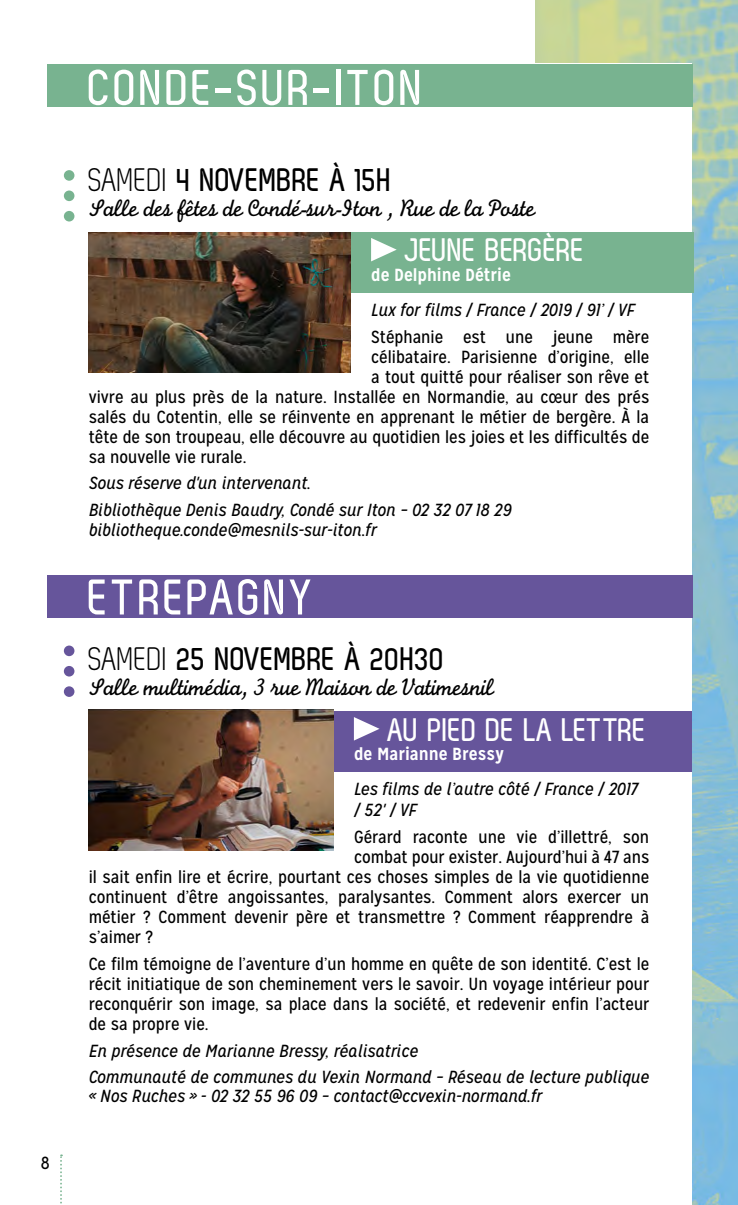
<style>
.page{position:relative;width:738px;height:1205px;background:#fff}
.page>*{position:absolute;margin:0;border:0;box-sizing:border-box;transform-origin:0 0}
.t1{font:700 50px "Zag";color:#fff}
.t2{font:700 32.5px "Zag";color:#000}
.t3{font:700 32.5px "Zag";color:#fff}
.t4{font:25px "Monoline Script MT Std";letter-spacing:-.03em;color:#000}
.t5{font:17.5px/20px "Mission Gothic";color:#000;text-align:justify}
.t6{font:italic 17.5px/26.2px "Mission Gothic";color:#000}
.t7{font:700 17.5px "Mission Gothic";color:#fff}
.s1{font-family:"Zag Normal";font-weight:400}
</style>
<div class="page">
<img style="left:535px;top:0;width:202px;height:1205px">
<div style="left:46px;top:64px;width:645px;height:1141px;background:#fff"></div>
<div style="left:47px;top:64px;width:645px;height:42px;background:#78b390"></div>
<div style="left:47px;top:575px;width:645px;height:43px;background:#66559b"></div>
<svg style="left:64px;top:170px;width:10px;height:51px"></svg>
<svg style="left:64px;top:645px;width:10px;height:52px"></svg>
<div style="left:90px;top:232px;width:602px;height:60px;background:#78b390"></div>
<div style="left:89px;top:711px;width:602px;height:60px;background:#66559b"></div>
<img style="left:89px;top:232px;width:261px;height:141px">
<svg style="left:371px;top:238px;width:25px;height:23px"></svg>
<img style="left:89px;top:710px;width:244px;height:140px">
<svg style="left:353px;top:717px;width:26px;height:23px"></svg>
<svg style="left:60px;top:1154px;width:2px;height:50px"></svg>
<p class="t5" style="left:41px;top:1152px;width:10px">8</p>
<h1 class="t1" style="left:89px;top:60px;width:25px">CONDE</h1>
<h1 class="t1" style="left:215px;top:60px;width:143px">-SUR-ITON</h1>
<h2 class="t2" style="left:89px;top:162px;width:304px"><span class="s1">SAMEDI</span> 4 NOVEMBRE À 15H</h2>
<h3 class="t4" style="left:89px;top:193px;width:448px">Salle des fêtes de Condé-sur-Iton , Rue de la Poste</h3>
<h2 class="t3" style="left:404px;top:232px;width:182px">JEUNE BERGÈRE</h2>
<p class="t7" style="left:371px;top:264px;width:141px">de Delphine Détrie</p>
<p class="t6" style="left:371px;top:297px;width:265px">Lux for films / France / 2019 / 91’ / VF</p>
<p class="t5" style="left:371px;top:327px;width:279px">Stéphanie est une jeune mère</p>
<p class="t5" style="left:371px;top:347px;width:279px">célibataire. Parisienne d’origine, elle</p>
<p class="t5" style="left:371px;top:367px;width:279px">a tout quitté pour réaliser son rêve et</p>
<p class="t5" style="left:89px;top:387px;width:561px">vivre au plus près de la nature. Installée en Normandie, au cœur des prés</p>
<p class="t5" style="left:89px;top:407px;width:561px">salés du Cotentin, elle se réinvente en apprenant le métier de bergère. À la</p>
<p class="t5" style="left:89px;top:427px;width:561px">tête de son troupeau, elle découvre au quotidien les joies et les difficultés de</p>
<p class="t5" style="left:89px;top:447px;width:159px">sa nouvelle vie rurale.</p>
<p class="t6" style="left:89px;top:470px;width:424px">Sous réserve d'un intervenant.<br>Bibliothèque Denis Baudry, Condé sur Iton – 02 32 07 18 29</p>
<p class="t6" style="left:89px;top:516px;width:289px">bibliotheque.conde@mesnils-sur-iton.fr</p>
<h1 class="t1" style="left:89px;top:570px;width:24px">ETRE</h1>
<h1 class="t1" style="left:187px;top:570px;width:127px">PAGNY</h1>
<h2 class="t2" style="left:89px;top:641px;width:358px"><span class="s1">SAMEDI</span> 25 NOVEMBRE À 20H30</h2>
<h3 class="t4" style="left:89px;top:672px;width:407px">Salle multimédia, 3 rue Maison de Vatimesnil</h3>
<h2 class="t3" style="left:387px;top:711px;width:260px">AU PIED DE LA LETTRE</h2>
<p class="t7" style="left:354px;top:743px;width:151px">de Marianne Bressy</p>
<p class="t6" style="left:354px;top:778px;width:285px;line-height:21px">Les films de l’autre côté / France / 2017 / 52' / VF</p>
<p class="t5" style="left:354px;top:827px;width:296px">Gérard raconte une vie d’illettré, son</p>
<p class="t5" style="left:354px;top:847px;width:296px">combat pour exister. Aujourd’hui à 47 ans</p>
<p class="t5" style="left:89px;top:867px;width:561px">il sait enfin lire et écrire, pourtant ces choses simples de la vie quotidienne</p>
<p class="t5" style="left:89px;top:887px;width:561px">continuent d’être angoissantes, paralysantes. Comment alors exercer un</p>
<p class="t5" style="left:89px;top:907px;width:561px">métier ? Comment devenir père et transmettre ? Comment réapprendre à</p>
<p class="t5" style="left:89px;top:927px;width:66px">s’aimer ?</p>
<p class="t5" style="left:89px;top:954px;width:561px">Ce film témoigne de l’aventure d’un homme en quête de son identité. C’est le récit initiatique de son cheminement vers le savoir. Un voyage intérieur pour reconquérir son image, sa place dans la société, et redevenir enfin l’acteur de sa propre vie.</p>
<p class="t6" style="left:89px;top:1037px;width:561px">En présence de Marianne Bressy, réalisatrice<br>Communauté de communes du Vexin Normand – Réseau de lecture publique</p>
<p class="t6" style="left:89px;top:1083px;width:454px">« Nos Ruches » - 02 32 55 96 09 – contact@ccvexin-normand.fr</p>
</div>
